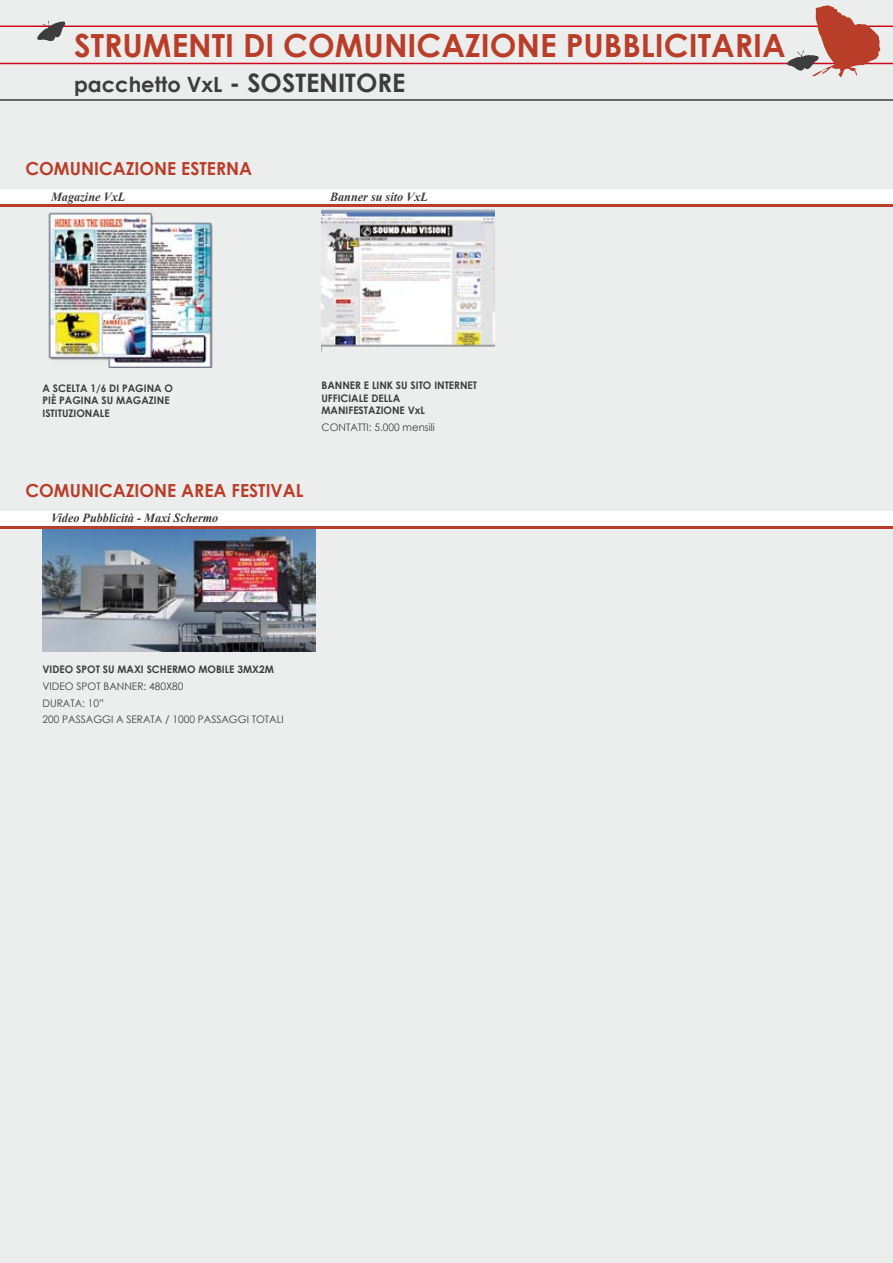
<style>
.page{position:relative;width:893px;height:1263px;background:#eceded}
.page>*{position:absolute;margin:0;border:0;box-sizing:border-box;transform-origin:0 0}
.t1{font:700 31.95px "Century Gothic";color:#b93e29}
.t2{font:700 21px "Century Gothic";color:#3d3d3d}
.t3{font:700 18px "Century Gothic";color:#b93e29}
.t4{font:italic 700 12.45px "Times New Roman";color:#3d3d3d}
.t5{font:700 10.35px/12.5px "Century Gothic";color:#3d3d3d}
.t6{font:10.35px/16.6px "Century Gothic";color:#3d3d3d}
.s1{font-size:25.5px}
</style>
<div class="page">
<div style="left:0;top:189px;width:893px;height:15px;background:#fff"></div>
<div style="left:0;top:511px;width:893px;height:14px;background:#fff"></div>
<img style="left:48px;top:212px;width:165px;height:155px">
<img style="left:43px;top:528px;width:272px;height:124px">
<hr style="left:0;top:204px;width:893px;height:3px;background:#b93e29">
<hr style="left:0;top:526px;width:893px;height:2px;background:#b93e29">
<hr style="left:0;top:26px;width:893px;height:1px;background:#cd071e">
<hr style="left:0;top:63px;width:893px;height:1px;background:#cd071e">
<hr style="left:0;top:99px;width:893px;height:2px;background:#3d3d3d">
<svg style="left:37px;top:20px;width:28px;height:21px"></svg>
<svg style="left:786px;top:5px;width:94px;height:72px"></svg>
<img style="left:321px;top:209px;width:173px;height:143px">
<h1 class="t1" style="left:74px;top:21px;width:713px">STRUMENTI DI COMUNICAZIONE PUBBLICITARIA</h1>
<h2 class="t2" style="left:74px;top:69px;width:333px">PACCHETTO VXL <span class="s1">- SOSTENITORE</span></h2>
<h3 class="t3" style="left:26px;top:155px;width:228px">COMUNICAZIONE ESTERNA</h3>
<p class="t4" style="left:51px;top:188px;width:76px">Magazine VxL</p>
<p class="t4" style="left:330px;top:188px;width:99px">Banner su sito VxL</p>
<p class="t5" style="left:43px;top:381px;width:132px">A SCELTA 1/6 DI PAGINA O<br>PIÈ PAGINA SU MAGAZINE<br>ISTITUZIONALE</p>
<p class="t5" style="left:321px;top:379px;width:157px;text-indent:34px">R E LIN K SU SITO INTERNET<br>UFFICIALE DELLA<br>MANIFESTAZIONE VXL</p>
<p class="t6" style="left:321px;top:419px;width:115px">CONTATTI: 5.000 MENSILI</p>
<p class="t5" style="left:321px;top:379px;width:14px">BANNE</p>
<h3 class="t3" style="left:26px;top:477px;width:280px">COMUNICAZIONE AREA FESTIVAL</h3>
<p class="t4" style="left:51px;top:510px;width:169px">Video Pubblicità - Maxi Schermo</p>
<p class="t5" style="left:43px;top:663px;width:14px">VIDEO</p>
<p class="t5" style="left:76px;top:663px;width:7px">SPOT</p>
<p class="t5" style="left:103px;top:663px;width:172px">SU MAXI SCHERMO MOBILE 3MX2M</p>
<p class="t6" style="left:43px;top:678px;width:142px">VIDEO SPOT BANNER: 480X80<br>DURATA</p>
<p class="t6" style="left:82px;top:694px;width:23px">: 10”</p>
<p class="t6" style="left:43px;top:711px;width:27px">200 PASSA</p>
<p class="t6" style="left:93px;top:711px;width:41px">GGI A SERATA</p>
<p class="t6" style="left:165px;top:711px;width:40px">/ 1000 PASSA</p>
<p class="t6" style="left:229px;top:711px;width:30px">GGI TOTA</p>
<p class="t6" style="left:277px;top:711px;width:7px">LI</p>
</div>
